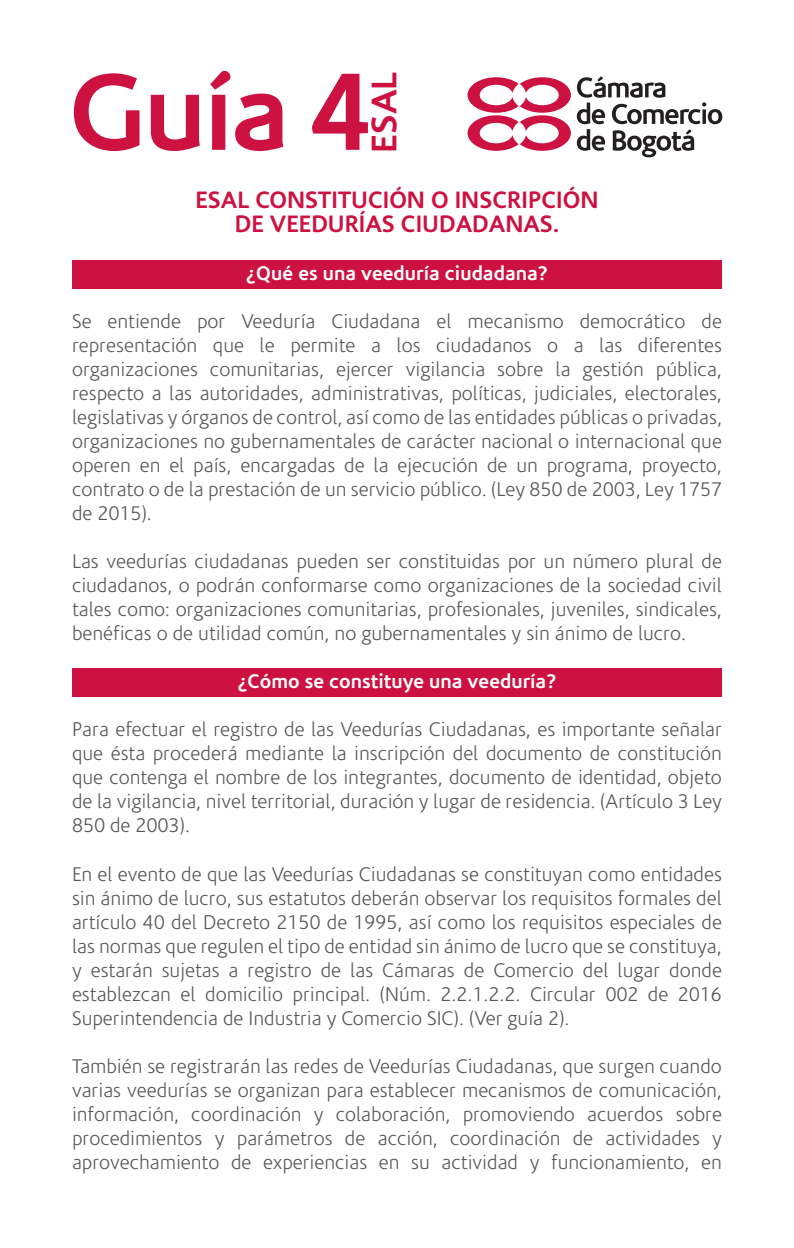
<style>
.page{position:relative;width:794px;height:1248px;background:#fff}
.page>*{position:absolute;margin:0;border:0;box-sizing:border-box;transform-origin:0 0}
.t1{font:700 110px "Corisande";color:#cd1141}
.t2{font:700 36px "Corisande";color:#cd1141}
.t3{font:700 24px/24px "Corisande";color:#cd1141;text-align:center}
.t4{font:300 20px/24px "Corisande";color:#57585a;text-align:justify}
.t5{font:700 20px "Corisande";color:#fff}
</style>
<div class="page">
<div style="left:72px;top:260px;width:650px;height:28px;background:#cd1141"></div>
<div style="left:72px;top:668px;width:650px;height:28px;background:#cd1141"></div>
<svg style="left:577px;top:77px;width:145px;height:80px"></svg>
<svg style="left:467px;top:77px;width:104px;height:74px"></svg>
<h1 class="t1" style="left:69px;top:49px;width:305px">Guía 4</h1>
<h2 class="t2" style="left:363px;top:153px;width:82px;rotate:-90deg">ESAL</h2>
<p class="t3" style="left:195px;top:188px;width:404px">ESAL CONSTITUCIÓN O INSCRIPCIÓN<br>DE VEEDURÍAS CIUDADANAS.</p>
<p class="t5" style="left:246px;top:262px;width:303px">¿Qué es una veeduría ciudadana?</p>
<p class="t4" style="left:72px;top:310px;width:651px">Se entiende por Veeduría Ciudadana el mecanismo democrático de representación que le permite a los ciudadanos o a las diferentes organizaciones comunitarias, ejercer vigilancia sobre la gestión pública, respecto a las autoridades, administrativas, políticas, judiciales, electorales, legislativas y órganos de control, así como de las entidades públicas o privadas, organizaciones no gubernamentales de carácter nacional o internacional que operen en el país, encargadas de la ejecución de un programa, proyecto, contrato o de la prestación de un servicio público. (Ley 850 de 2003, Ley 1757 de 2015).</p>
<p class="t4" style="left:72px;top:550px;width:651px">Las veedurías ciudadanas pueden ser constituidas por un número plural de ciudadanos, o podrán conformarse como organizaciones de la sociedad civil tales como: organizaciones comunitarias, profesionales, juveniles, sindicales, benéficas o de utilidad común, no gubernamentales y sin ánimo de lucro.</p>
<p class="t5" style="left:238px;top:670px;width:320px">¿Cómo se constituye una veeduría?</p>
<p class="t4" style="left:72px;top:718px;width:651px">Para efectuar el registro de las Veedurías Ciudadanas, es importante señalar que ésta procederá mediante la inscripción del documento de constitución que contenga el nombre de los integrantes, documento de identidad, objeto de la vigilancia, nivel territorial, duración y lugar de residencia. (Artículo 3 Ley 850 de 2003).</p>
<p class="t4" style="left:72px;top:862px;width:651px">En el evento de que las Veedurías Ciudadanas se constituyan como entidades sin ánimo de lucro, sus estatutos deberán observar los requisitos formales del artículo 40 del Decreto 2150 de 1995, así como los requisitos especiales de las normas que regulen el tipo de entidad sin ánimo de lucro que se constituya, y estarán sujetas a registro de las Cámaras de Comercio del lugar donde establezcan el domicilio principal. (Núm. 2.2.1.2.2. Circular 002 de 2016<br>Superintendencia de Industria y Comercio SIC). (Ver guía 2).</p>
<p class="t4" style="left:72px;top:1054px;width:651px">También se registrarán las redes de Veedurías Ciudadanas, que surgen cuando varias veedurías se organizan para establecer mecanismos de comunicación, información, coordinación y colaboración, promoviendo acuerdos sobre procedimientos y parámetros de acción, coordinación de actividades y aprovechamiento de experiencias en su actividad y funcionamiento, en</p>
</div>
